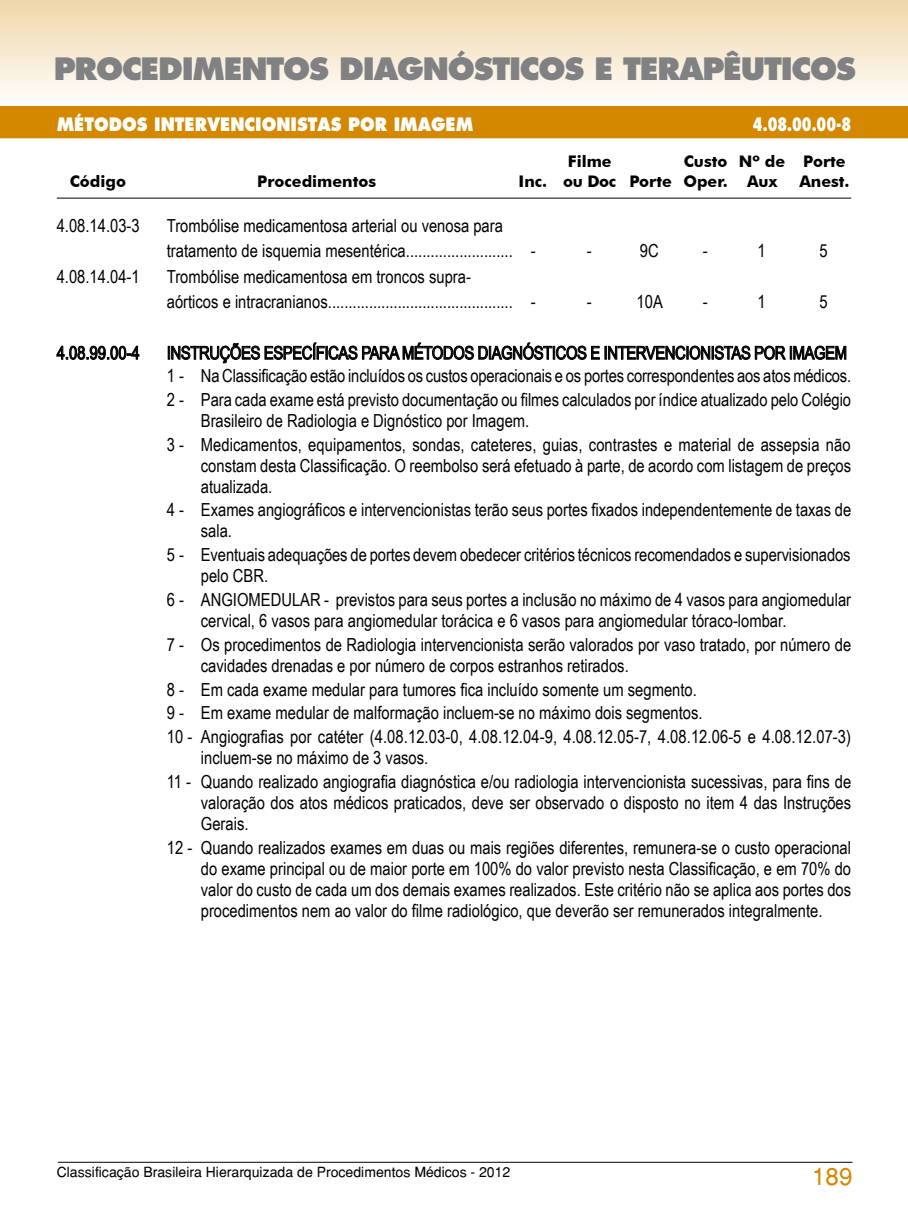
<style>
.page{position:relative;width:908px;height:1219px;background:#fff}
.page>*{position:absolute;margin:0;border:0;box-sizing:border-box;transform-origin:0 0}
.t1{font:30px "Futura Ext Bol";letter-spacing:-.04em;color:#808183}
.t2{font:24px "Helvetica";color:#d38800}
.t3{font:18px/21px "Arial Narrow";color:#000}
.t4{font:18px "Futura Ext Bol";color:#fff;scale:.9 1}
.t5{font:18px "Futura Con Ext Bol";color:#fff;scale:.9 1}
.t6{font:700 16px/20px "Futura BT";color:#000}
.t7{font:14px "Helvetica";color:#000}
</style>
<div class="page">
<div style="left:0;top:0;width:907px;height:109px;background:linear-gradient(to bottom,#f0d6a8,#fff)"></div>
<div style="left:0;top:106px;width:907px;height:32px;background:#d38800"></div>
<hr style="left:58px;top:1162px;width:794px;height:1px;background:#000">
<hr style="left:57px;top:198px;width:793px;height:1px;background:#000">
<svg style="left:56px;top:345px;width:84px;height:15px"></svg>
<svg style="left:168px;top:342px;width:678px;height:22px"></svg>
<h1 class="t1" style="left:54px;top:51px;width:803px">PROCEDIMENTOS DIAGNÓSTICOS E TERAPÊUTICOS</h1>
<p class="t4" style="left:57px;top:113px;width:464px">MÉTODOS INTERVENCIONISTAS POR IMAGEM</p>
<p class="t5" style="left:752px;top:112px;width:111px">4.08.00.00-8</p>
<p class="t6" style="left:70px;top:171px;width:58px">Código</p>
<p class="t6" style="left:257px;top:171px;width:120px">Procedimentos</p>
<p class="t6" style="left:563px;top:151px;width:55px">Filme ou Doc</p>
<p class="t6" style="left:683px;top:151px;width:45px">Custo</p>
<p class="t6" style="left:518px;top:171px;width:30px">Inc.</p>
<p class="t6" style="left:629px;top:171px;width:100px">Porte Oper.</p>
<p class="t6" style="left:738px;top:151px;width:48px;text-align:center">Nº de<br>Aux</p>
<p class="t6" style="left:799px;top:151px;width:52px">Porte<br>Anest.</p>
<p class="t3" style="left:57px;top:215px;width:84px">4.08.14.03-3</p>
<p class="t3" style="left:167px;top:213px;width:370px;line-height:24.6px">Trombólise medicamentosa arterial ou venosa para tratamento de isquemia mesentérica.......................... -</p>
<p class="t3" style="left:57px;top:266px;width:84px">4.08.14.04-1</p>
<p class="t3" style="left:167px;top:264px;width:370px;line-height:24.6px">Trombólise medicamentosa em troncos supra-<br>aórticos e intracranianos............................................. -</p>
<p class="t3" style="left:586px;top:240px;width:6px">-</p>
<p class="t3" style="left:639px;top:240px;width:20px">9C</p>
<p class="t3" style="left:702px;top:240px;width:6px">-</p>
<p class="t3" style="left:757px;top:240px;width:10px">1</p>
<p class="t3" style="left:819px;top:240px;width:10px">5</p>
<p class="t3" style="left:586px;top:291px;width:6px">-</p>
<p class="t3" style="left:636px;top:291px;width:28px">10A</p>
<p class="t3" style="left:702px;top:291px;width:6px">-</p>
<p class="t3" style="left:757px;top:291px;width:10px">1</p>
<p class="t3" style="left:819px;top:291px;width:10px">5</p>
<p class="t3" style="left:57px;top:342px;width:84px">4.08.99.00-4</p>
<p class="t3" style="left:167px;top:341px;width:685px;line-height:23.2px">INSTRUÇÕES ESPECÍFICAS PARA MÉTODOS DIAGNÓSTICOS E INTERVENCIONISTAS POR IMAGEM<br>1 - Na Classificação estão incluídos os custos operacionais e os portes correspondentes aos atos médicos.<br>2 -. .Para cada exame está previsto documentação ou filmes calculados por índice atualizado pelo Colégio</p>
<p class="t3" style="left:167px;top:408px;width:685px;line-height:23.8px;text-indent:34px">Brasileiro de Radiologia e Dignóstico por Imagem.<br>3 - Medicamentos, equipamentos, sondas, cateteres, guias, contrastes e material de assepsia não</p>
<p class="t3" style="left:201px;top:455px;width:651px">constam desta Classificação. O reembolso será efetuado à parte, de acordo com listagem de preços atualizada.</p>
<p class="t3" style="left:201px;top:499px;width:651px;text-indent:-34px">4 -. .Exames angiográficos e intervencionistas terão seus portes fixados independentemente de taxas de sala.</p>
<p class="t3" style="left:201px;top:544px;width:651px;text-indent:-34px">5 - Eventuais adequações de portes devem obedecer critérios técnicos recomendados e supervisionados pelo CBR.</p>
<p class="t3" style="left:201px;top:589px;width:651px;text-indent:-34px">6 - ANGIOMEDULAR - previstos para seus portes a inclusão no máximo de 4 vasos para angiomedular cervical, 6 vasos para angiomedular torácica e 6 vasos para angiomedular tóraco-lombar.</p>
<p class="t3" style="left:201px;top:634px;width:651px;text-indent:-34px">7 - Os procedimentos de Radiologia intervencionista serão valorados por vaso tratado, por número de cavidades drenadas e por número de corpos estranhos retirados.</p>
<p class="t3" style="left:167px;top:677px;width:685px;line-height:23.8px">8 - Em cada exame medular para tumores fica incluído somente um segmento.<br>9 - Em exame medular de malformação incluem-se no máximo dois segmentos.<br>10 -. .Angiografias por catéter (4.08.12.03-0, 4.08.12.04-9, 4.08.12.05-7, 4.08.12.06-5 e 4.08.12.07-3)</p>
<p class="t3" style="left:167px;top:746px;width:685px;line-height:23.8px;text-indent:34px">incluem-se no máximo de 3 vasos.<br>11 -. .Quando realizado angiografia diagnóstica e/ou radiologia intervencionista sucessivas, para fins de</p>
<p class="t3" style="left:201px;top:792px;width:651px">valoração dos atos médicos praticados, deve ser observado o disposto no item 4 das Instruções<br>Gerais.</p>
<p class="t3" style="left:201px;top:837px;width:651px;text-align:justify;text-indent:-34px">12 - Quando realizados exames em duas ou mais regiões diferentes, remunera-se o custo operacional do exame principal ou de maior porte em 100% do valor previsto nesta Classificação, e em 70% do valor do custo de cada um dos demais exames realizados. Este critério não se aplica aos portes dos procedimentos nem ao valor do filme radiológico, que deverão ser remunerados integralmente.</p>
<p class="t7" style="left:57px;top:1166px;width:455px">Classificação Brasileira Hierarquizada de Procedimentos Médicos - 2012</p>
<h2 class="t2" style="left:811px;top:1166px;width:42px">189</h2>
</div>
